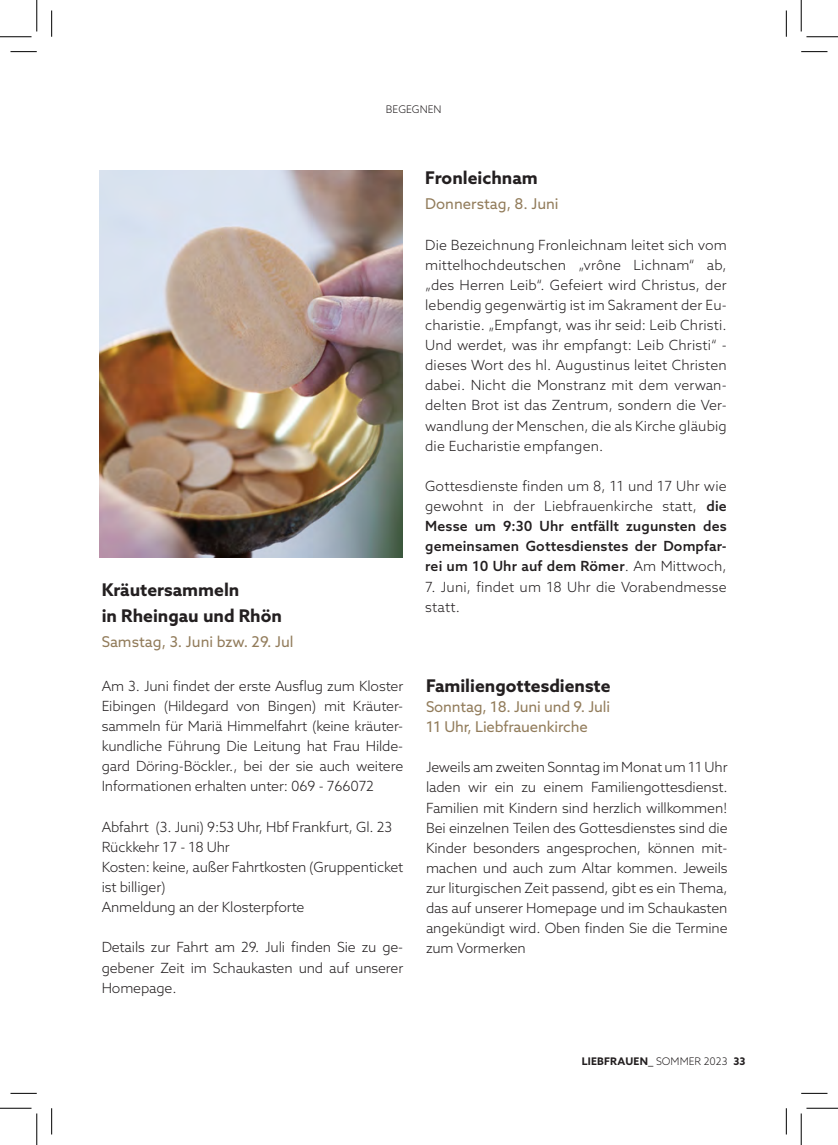
<style>
.page{position:relative;width:838px;height:1145px;background:#fff}
.page>*{position:absolute;margin:0;border:0;box-sizing:border-box;transform-origin:0 0}
.t1{font:700 17.5px/26.2px "Azo Sans";color:#231f20}
.t2{font:14.88px/20.1px "Azo Sans";letter-spacing:-.01em;color:#927c5b}
.t3{font:300 14px/20.1px "Azo Sans";letter-spacing:-.01em;color:#231f20;text-align:justify}
.t4{font:500 14px/20.1px "Azo Sans";letter-spacing:.01em;color:#231f20;text-align:justify}
.t5{font:300 14px/20.1px "Azo Sans";letter-spacing:.01em;color:#231f20}
.t6{font:700 10.5px "Azo Sans";letter-spacing:.02em;color:#231f20}
.t7{font:300 10.5px "Azo Sans";color:#231f20}
.s1{font-weight:300}
</style>
<div class="page">
<img style="left:100px;top:171px;width:303px;height:387px">
<svg style="left:10px;top:51px;width:27px;height:1px"></svg>
<svg style="left:801px;top:51px;width:26px;height:1px"></svg>
<svg style="left:10px;top:1093px;width:27px;height:1px"></svg>
<svg style="left:801px;top:1093px;width:26px;height:1px"></svg>
<svg style="left:51px;top:10px;width:1px;height:27px"></svg>
<svg style="left:51px;top:1108px;width:1px;height:26px"></svg>
<svg style="left:786px;top:10px;width:1px;height:27px"></svg>
<svg style="left:786px;top:1108px;width:1px;height:26px"></svg>
<hr style="left:0;top:36px;width:32px;height:1px;background:#000">
<hr style="left:806px;top:36px;width:31px;height:1px;background:#000">
<hr style="left:0;top:1108px;width:32px;height:1px;background:#000">
<hr style="left:806px;top:1108px;width:31px;height:1px;background:#000">
<hr style="left:36px;top:0;width:1px;height:31px;background:#000">
<hr style="left:36px;top:1113px;width:1px;height:32px;background:#000">
<hr style="left:800px;top:0;width:1px;height:31px;background:#000">
<hr style="left:800px;top:1113px;width:1px;height:32px;background:#000">
<p class="t7" style="left:386px;top:103px;width:57px">BEGEGNEN</p>
<p class="t1" style="left:102px;top:576px;width:182px">Kräutersammeln<br>in Rheingau und Rhön</p>
<p class="t2" style="left:102px;top:632px;width:193px">Samstag, 3. Juni bzw. 29. Jul</p>
<p class="t3" style="left:102px;top:676px;width:303px">Am 3. Juni findet der erste Ausflug zum Kloster Eibingen (Hildegard von Bingen) mit Kräuter&shy;sammeln für Mariä Himmelfahrt (keine kräuter&shy;kundliche Führung Die Leitung hat Frau Hilde&shy;gard Döring-Böckler., bei der sie auch weitere Informationen erhalten unter: 069 - 766072</p>
<p class="t3" style="left:102px;top:816px;width:303px;text-align:left">Abfahrt (3. Juni) 9:53 Uhr, Hbf Frankfurt, Gl. 23<br>Rückkehr 17 - 18 Uhr<br>Kosten: keine, außer Fahrtkosten (Gruppenticket ist billiger)<br>Anmeldung an der Klosterpforte</p>
<p class="t3" style="left:102px;top:937px;width:303px">Details zur Fahrt am 29. Juli finden Sie zu ge&shy;gebener Zeit im Schaukasten und auf unserer Homepage.</p>
<p class="t1" style="left:425px;top:165px;width:114px">Fronleichnam</p>
<p class="t2" style="left:425px;top:194px;width:135px">Donnerstag, 8. Juni</p>
<p class="t3" style="left:425px;top:234px;width:303px">Die Bezeichnung Fronleichnam leitet sich vom mittelhochdeutschen „vrône Lichnam“ ab, „des Herren Leib“. Gefeiert wird Christus, der lebendig gegenwärtig ist im Sakrament der Eu&shy;charistie. „Empfangt, was ihr seid: Leib Christi.<br>Und werdet, was ihr empfangt: Leib Christi“ - dieses Wort des hl. Augustinus leitet Christen dabei. Nicht die Monstranz mit dem verwan&shy;delten Brot ist das Zentrum, sondern die Ver&shy;wandlung der Menschen, die als Kirche gläubig die Eucharistie empfangen.</p>
<p class="t4" style="left:425px;top:476px;width:303px"><span class="s1">Gottesdienste finden um 8, 11 und 17 Uhr wie gewohnt in der Liebfrauenkirche statt,</span> die Messe um 9:30 Uhr entfällt zugunsten des gemeinsamen Gottesdienstes der Dompfar&shy;rei um 10 Uhr auf dem Römer<span class="s1">. Am Mittwoch,</span></p>
<p class="t5" style="left:425px;top:576px;width:303px">7. Juni, findet um 18 Uhr die Vorabendmesse statt.</p>
<p class="t1" style="left:426px;top:672px;width:186px">Familiengottesdienste</p>
<p class="t2" style="left:426px;top:696px;width:185px">Sonntag, 18. Juni und 9. Juli<br>11 Uhr, Liebfrauenkirche</p>
<p class="t3" style="left:426px;top:757px;width:303px">Jeweils am zweiten Sonntag im Monat um 11 Uhr laden wir ein zu einem Familiengottesdienst.<br>Familien mit Kindern sind herzlich willkommen!<br>Bei einzelnen Teilen des Gottesdienstes sind die Kinder besonders angesprochen, können mit&shy;machen und auch zum Altar kommen. Jeweils zur liturgischen Zeit passend, gibt es ein Thema, das auf unserer Homepage und im Schaukasten angekündigt wird. Oben finden Sie die Termine zum Vormerken</p>
<p class="t6" style="left:581px;top:1054px;width:165px">LIEBFRAUEN_ <span class="s1">SOMMER 2023</span> 33</p>
</div>
